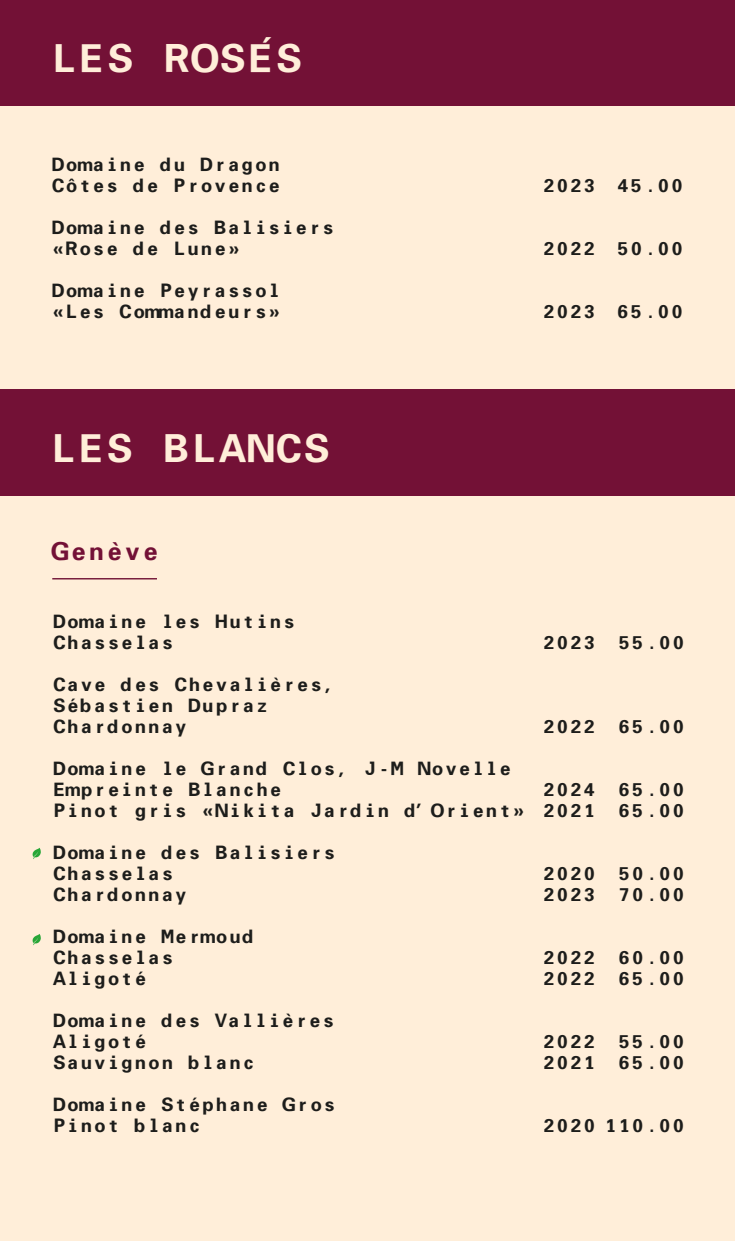
<style>
.page{position:relative;width:735px;height:1241px;background:#fff}
.page>*{position:absolute;margin:0;border:0;box-sizing:border-box;transform-origin:0 0}
.t1{font:700 37.5px "Uni Lyon";letter-spacing:-.15em;color:#ffeed9}
.t2{font:700 24px "Uni Lyon";letter-spacing:-.15em;color:#731136}
.t3{font:700 18px/21px "Uni Lyon";letter-spacing:-.15em;color:#1d1d1b}
</style>
<div class="page">
<div style="left:0;top:3px;width:735px;height:1238px;background:#ffeed9"></div>
<hr style="left:52px;top:578px;width:105px;height:1px;background:#79203f">
<div style="left:0;top:389px;width:735px;height:107px;background:#731136"></div>
<svg style="left:33px;top:848px;width:8px;height:11px"></svg>
<svg style="left:33px;top:934px;width:8px;height:11px"></svg>
<div style="left:0;top:0;width:735px;height:106px;background:#731136"></div>
<h1 class="t1" style="left:47px;top:44px;width:260px">LES ROSÉS</h1>
<p class="t3" style="left:50px;top:156px;width:234px">Domaine du Dragon<br>Côtes de Provence</p>
<p class="t3" style="left:50px;top:219px;width:288px">Domaine des Balisiers «Rose de Lune»</p>
<p class="t3" style="left:50px;top:282px;width:234px">Domaine Peyrassol «Les Commandeurs»</p>
<p class="t3" style="left:541px;top:177px;width:58px">2023</p>
<p class="t3" style="left:614px;top:177px;width:72px">45.00</p>
<p class="t3" style="left:541px;top:240px;width:58px">2022</p>
<p class="t3" style="left:614px;top:240px;width:72px">50.00</p>
<p class="t3" style="left:541px;top:303px;width:58px">2023</p>
<p class="t3" style="left:614px;top:303px;width:72px">65.00</p>
<h1 class="t1" style="left:47px;top:434px;width:288px">LES BLANCS</h1>
<h2 class="t2" style="left:50px;top:542px;width:113px">Genève</h2>
<p class="t3" style="left:51px;top:613px;width:247px">Domaine les Hutins<br>Chasselas</p>
<p class="t3" style="left:51px;top:676px;width:288px">Cave des Chevalières,<br>Sébastien Dupraz<br>Chardonnay</p>
<p class="t3" style="left:51px;top:760px;width:477px">Domaine le Grand Clos, J-M Novelle<br>Empreinte Blanche<br>Pinot gris «Nikita Jardin d’Orient»</p>
<p class="t3" style="left:51px;top:844px;width:288px">Domaine des Balisiers<br>Chasselas<br>Chardonnay</p>
<p class="t3" style="left:51px;top:928px;width:207px">Domaine Mermoud<br>Chasselas<br>Aligoté</p>
<p class="t3" style="left:51px;top:1012px;width:287px">Domaine des Vallières<br>Aligoté<br>Sauvignon blanc</p>
<p class="t3" style="left:51px;top:1096px;width:288px">Domaine Stéphane Gros<br>Pinot blanc</p>
<p class="t3" style="left:541px;top:634px;width:58px">2023</p>
<p class="t3" style="left:616px;top:634px;width:72px">55.00</p>
<p class="t3" style="left:541px;top:718px;width:58px">2022</p>
<p class="t3" style="left:616px;top:718px;width:72px">65.00</p>
<p class="t3" style="left:541px;top:781px;width:58px">2024<br>2021</p>
<p class="t3" style="left:616px;top:781px;width:72px">65.00<br>65.00</p>
<p class="t3" style="left:541px;top:865px;width:58px">2020<br>2023</p>
<p class="t3" style="left:616px;top:865px;width:72px">50.00<br>70.00</p>
<p class="t3" style="left:541px;top:949px;width:58px">2022<br>2022</p>
<p class="t3" style="left:616px;top:949px;width:72px">60.00<br>65.00</p>
<p class="t3" style="left:541px;top:1033px;width:58px">2022<br>2021</p>
<p class="t3" style="left:616px;top:1033px;width:72px">55.00<br>65.00</p>
<p class="t3" style="left:541px;top:1117px;width:147px">2020 110.00</p>
</div>
